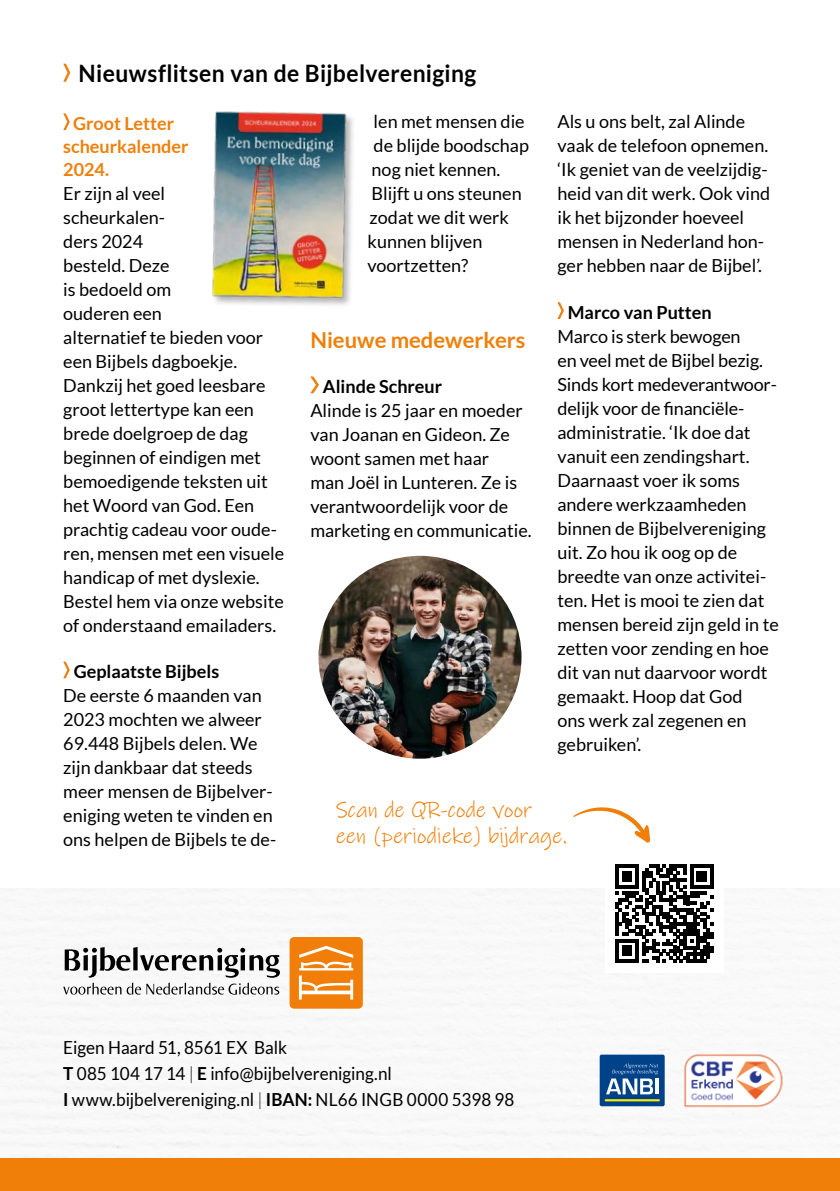
<style>
.page{position:relative;width:840px;height:1191px;background:#fff}
.page>*{position:absolute;margin:0;border:0;box-sizing:border-box;transform-origin:0 0}
.t1{font:700 24px "Lato";letter-spacing:.015em;color:#000;scale:.95 1}
.t2{font:22px/26.4px "Ink Free";color:#f07f09}
.t3{font:700 22px "Lato";color:#f07f09}
.t4{font:18px/24px "Lato";color:#000}
.t5{font:18px/26px "Lato";color:#000;scale:.95 1}
.t6{font:700 18px "Lato";color:#000}
.t7{font:700 18px/23px "Lato";color:#f07f09}
.s1{font-weight:700}
.s2{font-weight:300}
</style>
<div class="page">
<img style="left:0;top:888px;width:839px;height:270px">
<svg style="left:63px;top:947px;width:217px;height:47px"></svg>
<svg style="left:289px;top:937px;width:73px;height:71px;background:#f29535"></svg>
<div style="left:599px;top:1054px;width:65px;height:52px;background:#004289;border-radius:2px"></div>
<hr style="left:655px;top:1078px;width:3px;height:16px;background:#fff">
<svg style="left:606px;top:1063px;width:51px;height:31px"></svg>
<hr style="left:604px;top:1099px;width:55px;height:2px;background:#ffec00">
<img style="left:677px;top:1044px;width:111px;height:72px">
<div style="left:605px;top:855px;width:118px;height:117px;background:#fff"></div>
<svg style="left:615px;top:864px;width:98px;height:98px"></svg>
<div style="left:0;top:1158px;width:839px;height:33px;background:#f07f09"></div>
<svg style="left:63px;top:63px;width:8px;height:19px"></svg>
<svg style="left:63px;top:113px;width:7px;height:18px"></svg>
<svg style="left:63px;top:661px;width:7px;height:18px"></svg>
<svg style="left:310px;top:376px;width:9px;height:18px"></svg>
<svg style="left:557px;top:302px;width:7px;height:17px"></svg>
<img style="left:212px;top:111px;width:141px;height:194px">
<img style="left:318px;top:556px;width:203px;height:202px;border-radius:101px">
<svg style="left:573px;top:807px;width:77px;height:36px"></svg>
<h1 class="t1" style="left:79px;top:59px;width:420px">Nieuwsflitsen van de Bijbelvereniging</h1>
<p class="t7" style="left:63px;top:112px;width:127px;text-indent:10px">Groot Letter scheurkalender<br>2024.</p>
<p class="t4" style="left:63px;top:181px;width:222px">Er zijn al veel<br>scheurkalen-<br>ders 2024<br>besteld. Deze<br>is bedoeld om<br>ouderen een<br>alternatief te bieden voor een Bijbels dagboekje.<br>Dankzij het goed leesbare groot lettertype kan een brede doelgroep de dag beginnen of eindigen met bemoedigende teksten uit het Woord van God. Een prachtig cadeau voor oude&shy;ren, mensen met een visuele handicap of met dyslexie.<br>Bestel hem via onze website of onderstaand emailaders.</p>
<p class="t6" style="left:74px;top:661px;width:147px">Geplaatste Bijbels</p>
<p class="t4" style="left:63px;top:683px;width:214px">De eerste 6 maanden van<br>2023 mochten we alweer<br>69.448 Bijbels delen. We zijn dankbaar dat steeds meer mensen de Bijbelver&shy;eniging weten te vinden en ons helpen de Bijbels te de-</p>
<p class="t4" style="left:373px;top:109px;width:152px">len met mensen die</p>
<p class="t4" style="left:373px;top:133px;width:157px">de blijde boodschap</p>
<p class="t4" style="left:371px;top:157px;width:130px">nog niet kennen.</p>
<p class="t4" style="left:371px;top:181px;width:151px">Blijft u ons steunen</p>
<p class="t4" style="left:369px;top:205px;width:141px">zodat we dit werk</p>
<p class="t4" style="left:367px;top:229px;width:116px">kunnen blijven</p>
<p class="t4" style="left:367px;top:253px;width:102px">voortzetten?</p>
<p class="t4" style="left:557px;top:109px;width:214px">Als u ons belt, zal Alinde vaak de telefoon opnemen. ‘Ik geniet van de veelzijdig&shy;heid van dit werk. Ook vind ik het bijzonder hoeveel mensen in Nederland hon&shy;ger hebben naar de Bijbel’.</p>
<p class="t6" style="left:567px;top:302px;width:145px">Marco van Putten</p>
<p class="t4" style="left:557px;top:324px;width:223px">Marco is sterk bewogen<br>en veel met de Bijbel bezig.<br>Sinds kort medeverantwoor&shy;delijk voor de financiële&shy;administratie. ‘Ik doe dat vanuit een zendingshart.<br>Daarnaast voer ik soms andere werkzaamheden binnen de Bijbelvereniging uit. Zo hou ik oog op de breedte van onze activitei&shy;ten. Het is mooi te zien dat mensen bereid zijn geld in te zetten voor zending en hoe dit van nut daarvoor wordt gemaakt. Hoop dat God<br>ons werk zal zegenen en gebruiken’.</p>
<p class="t3" style="left:310px;top:327px;width:216px">Nieuwe medewerkers</p>
<p class="t6" style="left:323px;top:376px;width:121px">Alinde Schreur</p>
<p class="t4" style="left:310px;top:398px;width:223px">Alinde is 25 jaar en moeder van Joanan en Gideon. Ze woont samen met haar<br>man Joël in Lunteren. Ze is verantwoordelijk voor de marketing en communicatie.</p>
<p class="t2" style="left:335px;top:796px;width:233px">Scan de QR-code voor een (periodieke) bijdrage.</p>
<p class="t5" style="left:63px;top:1034px;width:476px">Eigen Haard 51, 8561 EX Balk<br><span class="s1">T</span> 085 104 17 14 <span class="s2">|</span> <span class="s1">E</span> info@bijbelvereniging.nl<br><span class="s1">I</span> www.bijbelvereniging.nl <span class="s2">|</span> <span class="s1">IBAN:</span> NL66 INGB 0000 5398 98</p>
</div>
